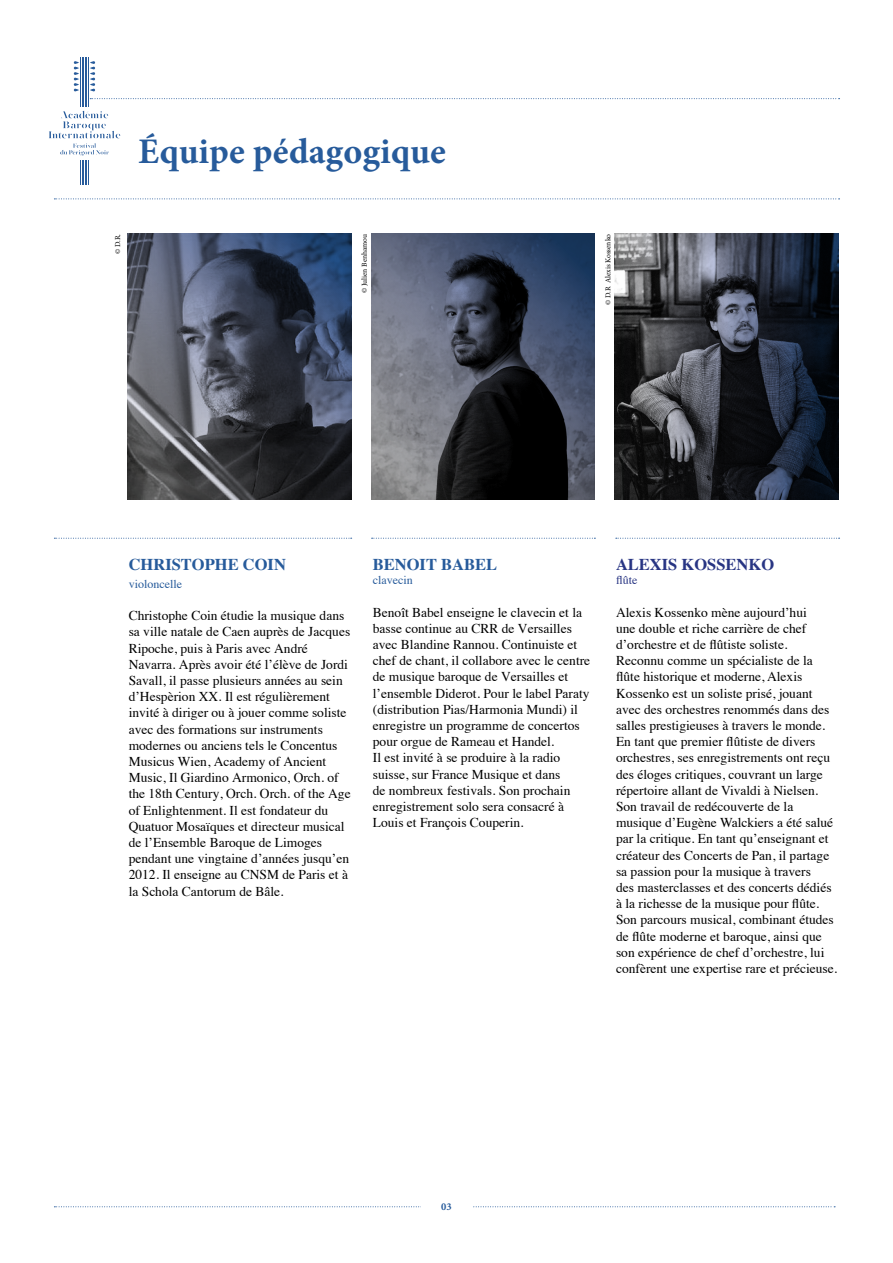
<style>
.page{position:relative;width:893px;height:1263px;background:#fff}
.page>*{position:absolute;margin:0;border:0;box-sizing:border-box;transform-origin:0 0}
.t1{font:700 36px "Minion Pro";letter-spacing:.005em;color:#275b9b}
.t2{font:700 16.5px "Times";color:#275b9b}
.t3{font:700 16.5px "Times";color:#283583}
.t4{font:13.5px/16.2px "Times";color:#000}
.t5{font:12px "Times";color:#275b9b}
.t6{font:12px "Times";color:#283583}
.t7{font:700 10.5px "Minion Pro";color:#275b9b}
.t8{font:7.5px "Minion Pro";color:#000}
</style>
<div class="page">
<svg style="left:54px;top:1206px;width:781px;height:1px"></svg>
<svg style="left:54px;top:538px;width:298px;height:1px"></svg>
<svg style="left:372px;top:538px;width:223px;height:1px"></svg>
<svg style="left:616px;top:538px;width:224px;height:1px"></svg>
<div style="left:421px;top:1192px;width:51px;height:29px;background:#fff"></div>
<hr style="left:88px;top:57px;width:1px;height:50px;background:#275b9b">
<hr style="left:87px;top:57px;width:1px;height:50px;background:#275b9b">
<hr style="left:85px;top:57px;width:1px;height:50px;background:#275b9b">
<hr style="left:84px;top:57px;width:1px;height:50px;background:#275b9b">
<hr style="left:82px;top:57px;width:1px;height:50px;background:#275b9b">
<hr style="left:80px;top:57px;width:1px;height:50px;background:#275b9b">
<svg style="left:74px;top:61px;width:5px;height:30px"></svg>
<svg style="left:90px;top:61px;width:5px;height:30px"></svg>
<svg style="left:49px;top:111px;width:71px;height:74px"></svg>
<img style="left:128px;top:234px;width:223px;height:265px">
<img style="left:371px;top:234px;width:224px;height:265px">
<img style="left:615px;top:234px;width:223px;height:265px">
<svg style="left:54px;top:199px;width:786px;height:1px"></svg>
<svg style="left:90px;top:98px;width:750px;height:1px"></svg>
<h1 class="t1" style="left:138px;top:126px;width:309px">Équipe pédagogique</h1>
<p class="t8" style="left:113px;top:254px;width:22px;rotate:-90deg">© D.R.</p>
<p class="t8" style="left:359px;top:293px;width:61px;rotate:-90deg">© Julien Benhamou</p>
<p class="t8" style="left:603px;top:305px;width:73px;rotate:-90deg">© D.R Alexis Kossenko</p>
<p class="t2" style="left:129px;top:548px;width:159px">CHRISTOPHE COIN</p>
<p class="t5" style="left:129px;top:572px;width:55px">violoncelle</p>
<p class="t4" style="left:129px;top:606px;width:223px">Christophe Coin étudie la musique dans sa ville natale de Caen auprè s de Jacques Ripoche, puis à Paris avec André Navarra. Aprè s avoir été l’élève de Jordi Savall, il passe plusieurs années au sein d’Hespèrion XX. Il est régulièrement invité à diriger ou à jouer comme soliste avec des formations sur instruments modernes ou anciens tels le Concentus Musicus Wien, Academy of Ancient Music, Il Giardino Armonico, Orch. of the 18th Century, Orch. Orch. of the Age of Enlightenment. Il est fondateur du Quatuor Mosaïques et directeur musical de l’Ensemble Baroque de Limoges pendant une vingtaine d’années jusqu’en 2012. Il enseigne au CNSM de Paris et à la Schola Cantorum de Bâle.</p>
<p class="t2" style="left:373px;top:548px;width:126px">BENOIT BABEL</p>
<p class="t5" style="left:373px;top:569px;width:41px">clavecin</p>
<p class="t4" style="left:373px;top:603px;width:219px">Benoît Babel enseigne le clavecin et la basse continue au CRR de Versailles avec Blandine Rannou. Continuiste et chef de chant, il collabore avec le centre de musique baroque de Versailles et l’ensemble Diderot. Pour le label Paraty (distribution Pias/Harmonia Mundi) il enregistre un programme de concertos pour orgue de Rameau et Handel.<br>Il est invité à se produire à la radio suisse, sur France Musique et dans<br>de nombreux festivals. Son prochain enregistrement solo sera consacré à Louis et François Couperin.</p>
<p class="t3" style="left:616px;top:548px;width:160px">ALEXIS KOSSENKO</p>
<p class="t6" style="left:616px;top:569px;width:23px">flûte</p>
<p class="t4" style="left:616px;top:603px;width:223px">Alexis Kossenko mène aujourd’hui<br>une double et riche carrière de chef d’orchestre et de flûtiste soliste.<br>Reconnu comme un spécialiste de la flûte historique et moderne, Alexis Kossenko est un soliste prisé, jouant avec des orchestres renommés dans des salles prestigieuses à travers le monde.<br>En tant que premier flûtiste de divers orchestres, ses enregistrements ont reçu des éloges critiques, couvrant un large répertoire allant de Vivaldi à Nielsen.<br>Son travail de redécouverte de la musique d’Eugène Walckiers a été salué par la critique. En tant qu’enseignant et créateur des Concerts de Pan, il partage sa passion pour la musique à travers<br>des masterclasses et des concerts dédiés à la richesse de la musique pour flûte.<br>Son parcours musical, combinant études de flûte moderne et baroque, ainsi que son expérience de chef d’orchestre, lui confèrent une expertise rare et précieuse.</p>
<p class="t7" style="left:441px;top:1199px;width:12px">03</p>
</div>
